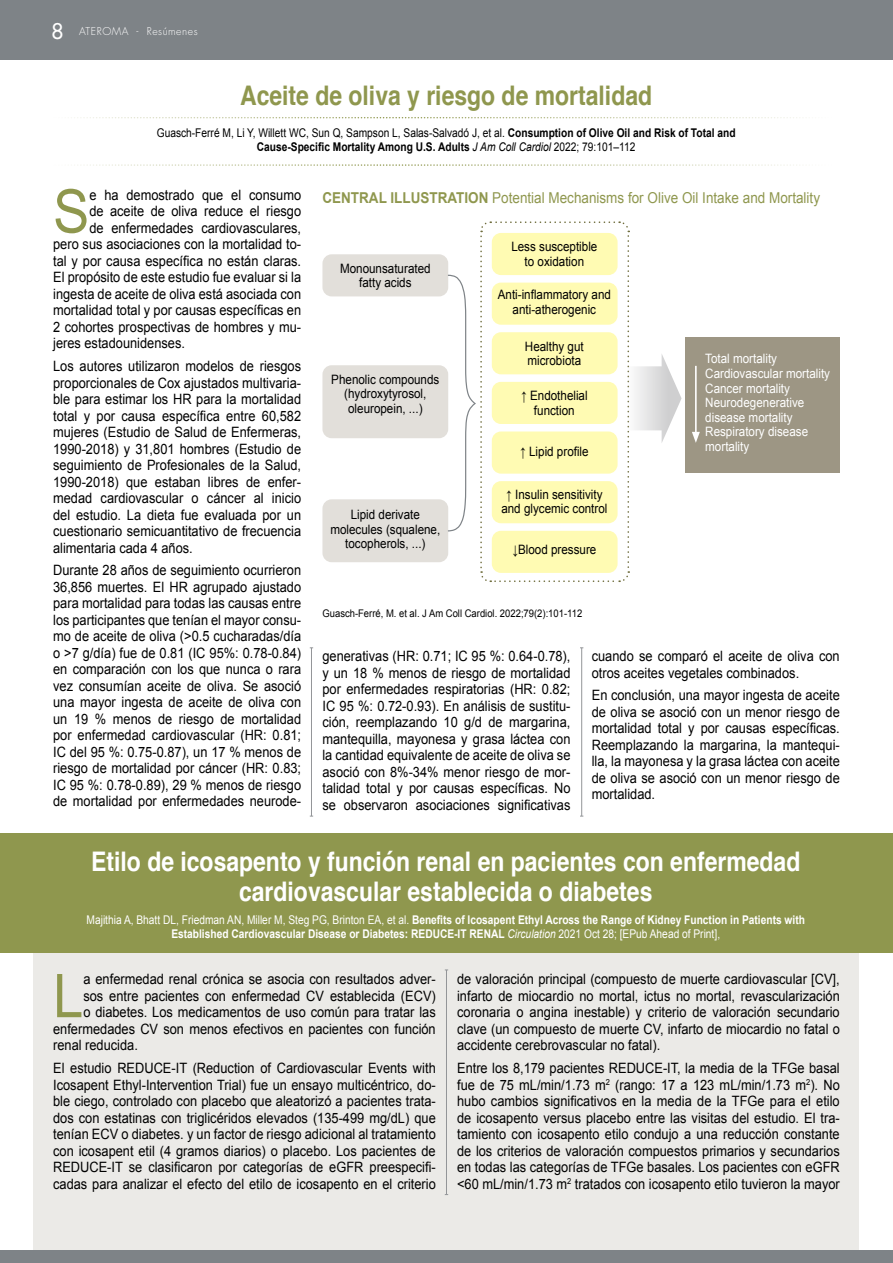
<style>
.page{position:relative;width:893px;height:1263px;background:#fff}
.page>*{position:absolute;margin:0;border:0;box-sizing:border-box;transform-origin:0 0}
.t1{font:60.3px "Arial";color:#8f974e;scale:.9 1}
.t2{font:700 27px/30px "Helvetica";color:#fff;text-align:center;scale:.85 1}
.t3{font:700 27px "Helvetica";color:#8f974e;scale:.85 1}
.t4{font:15px "Arial";color:#8f974e;scale:.9 1}
.t5{font:14.25px/16.5px "Arial";color:#000;text-align:justify;scale:.9 1}
.t6{font:12.9px/14.5px "Arial";color:#000;text-align:center;scale:.9 1}
.t7{font:12.9px/14.5px "Arial";color:#fff;scale:.9 1}
.t8{font:700 12px/14.4px "Arial";color:#fff;text-align:center;scale:.85 1}
.t9{font:12px/14.4px "Arial";color:#000;text-align:center;scale:.85 1}
.t10{font:10.5px "Arial";color:#000;scale:.9 1}
.t11{font:300 10.5px "Futura Std";letter-spacing:.05em;color:#fff}
.s1{font-weight:500;font-size:21px}
.s2{font-weight:700}
.s3{font-style:italic}
.s4{font-weight:400}
.s5{font-weight:400;font-style:italic}
</style>
<div class="page">
<div style="left:33px;top:944px;width:826px;height:319px;background:#ebeae7"></div>
<div style="left:0;top:833px;width:893px;height:120px;background:#8f974e"></div>
<div style="left:0;top:0;width:893px;height:60px;background:#7e8387"></div>
<div style="left:0;top:1250px;width:893px;height:13px;background:#7e8387"></div>
<hr style="left:311px;top:648px;width:1px;height:168px;background:#939598">
<hr style="left:581px;top:648px;width:1px;height:168px;background:#939598">
<hr style="left:446px;top:970px;width:1px;height:224px;background:#939598">
<div style="left:322px;top:254px;width:126px;height:42px;background:#e2dfda;border-radius:9px"></div>
<div style="left:322px;top:365px;width:126px;height:73px;background:#e2dfda;border-radius:9px"></div>
<div style="left:322px;top:499px;width:126px;height:63px;background:#e2dfda;border-radius:9px"></div>
<svg style="left:447px;top:221px;width:234px;height:361px"></svg>
<div style="left:685px;top:337px;width:154px;height:136px;background:#9d9684"></div>
<hr style="left:695px;top:366px;width:2px;height:68px;background:#fff">
<svg style="left:692px;top:432px;width:8px;height:11px"></svg>
<svg style="left:77px;top:164px;width:720px;height:2px"></svg>
<svg style="left:71px;top:117px;width:729px;height:1px"></svg>
<p class="t11" style="left:52px;top:25px;width:148px"><span class="s1">8</span> ATEROMA - Resúmenes</p>
<h2 class="t3" style="left:240px;top:74px;width:486px">Aceite de oliva y riesgo de mortalidad</h2>
<p class="t9" style="left:157px;top:125px;width:682px">Guasch-Ferré M, Li Y, Willett WC, Sun Q, Sampson L, Salas-Salvadó J, et al. <span class="s2">Consumption of Olive Oil and Risk of Total and<br>Cause-Specific Mortality Among U.S. Adults</span> <span class="s3">J Am Coll Cardiol</span> 2022; 79:101–112</p>
<h1 class="t1" style="left:53px;top:172px;width:42px">S</h1>
<p class="t5" style="left:89px;top:186px;width:237px">e ha demostrado que el consumo</p>
<p class="t5" style="left:89px;top:203px;width:237px">de aceite de oliva reduce el riesgo</p>
<p class="t5" style="left:89px;top:219px;width:237px">de enfermedades cardiovasculares,</p>
<p class="t5" style="left:53px;top:236px;width:277px">pero sus asociaciones con la mortalidad to-</p>
<p class="t5" style="left:53px;top:252px;width:277px">tal y por causa específica no están claras.</p>
<p class="t5" style="left:53px;top:269px;width:277px">El propósito de este estudio fue evaluar si la</p>
<p class="t5" style="left:53px;top:285px;width:277px">ingesta de aceite de oliva está asociada con</p>
<p class="t5" style="left:53px;top:302px;width:277px">mortalidad total y por causas específicas en</p>
<p class="t5" style="left:53px;top:318px;width:277px">2 cohortes prospectivas de hombres y mu-</p>
<p class="t5" style="left:53px;top:335px;width:148px">jeres estadounidenses.</p>
<p class="t5" style="left:53px;top:358px;width:277px">Los autores utilizaron modelos de riesgos proporcionales de Cox ajustados multivaria&shy;ble para estimar los HR para la mortalidad total y por causa específica entre 60,582 mujeres (Estudio de Salud de Enfermeras, 1990-2018) y 31,801 hombres (Estudio de seguimiento de Profesionales de la Salud, 1990-2018) que estaban libres de enfer&shy;medad cardiovascular o cáncer al inicio del estudio. La dieta fue evaluada por un cuestionario semicuantitativo de frecuencia alimentaria cada 4 años.</p>
<p class="t5" style="left:53px;top:562px;width:277px">Durante 28 años de seguimiento ocurrieron 36,856 muertes. El HR agrupado ajustado para mortalidad para todas las causas entre los participantes que tenían el mayor consu&shy;mo de aceite de oliva (&gt;0.5 cucharadas/día o &gt;7 g/día) fue de 0.81 (IC 95%: 0.78-0.84) en comparación con los que nunca o rara vez consumían aceite de oliva. Se asoció una mayor ingesta de aceite de oliva con un 19 % menos de riesgo de mortalidad por enfermedad cardiovascular (HR: 0.81; IC del 95 %: 0.75-0.87), un 17 % menos de riesgo de mortalidad por cáncer (HR: 0.83; IC 95 %: 0.78-0.89), 29 % menos de riesgo de mortalidad por enfermedades neurode-</p>
<p class="t4" style="left:322px;top:188px;width:554px"><span class="s2">CENTRAL ILLUSTRATION</span> Potential Mechanisms for Olive Oil Intake and Mortality</p>
<p class="t6" style="left:511px;top:240px;width:97px">Less susceptible to oxidation</p>
<p class="t6" style="left:498px;top:288px;width:127px">Anti-inflammatory and anti-atherogenic</p>
<p class="t6" style="left:525px;top:339px;width:67px;text-align:left">Healthy gut microbiota</p>
<p class="t6" style="left:521px;top:389px;width:76px">↑ Endothelial function</p>
<p class="t6" style="left:520px;top:444px;width:78px">↑ Lipid profile</p>
<p class="t6" style="left:501px;top:487px;width:119px">↑ Insulin sensitivity and glycemic control</p>
<p class="t6" style="left:512px;top:543px;width:95px">↓Blood pressure</p>
<p class="t6" style="left:340px;top:261px;width:102px">Monounsaturated fatty acids</p>
<p class="t7" style="left:705px;top:352px;width:140px">Total mortality<br>Cardiovascular mortality<br>Cancer mortality<br>Neurodegenerative disease mortality<br>Respiratory disease mortality</p>
<p class="t6" style="left:331px;top:372px;width:122px">Phenolic compounds (hydroxytyrosol, oleuropein, ...)</p>
<p class="t6" style="left:330px;top:508px;width:124px">Lipid derivate molecules (squalene, tocopherols, ...)</p>
<p class="t10" style="left:322px;top:607px;width:290px">Guasch-Ferré, M. et al. J Am Coll Cardiol. 2022;79(2):101-112</p>
<p class="t5" style="left:322px;top:648px;width:277px">generativas (HR: 0.71; IC 95 %: 0.64-0.78), y un 18 % menos de riesgo de mortalidad por enfermedades respiratorias (HR: 0.82; IC 95 %: 0.72-0.93). En análisis de sustitu&shy;ción, reemplazando 10 g/d de margarina, mantequilla, mayonesa y grasa láctea con la cantidad equivalente de aceite de oliva se asoció con 8%-34% menor riesgo de mor&shy;talidad total y por causas específicas. No se observaron asociaciones significativas</p>
<p class="t5" style="left:592px;top:648px;width:277px">cuando se comparó el aceite de oliva con otros aceites vegetales combinados.</p>
<p class="t5" style="left:592px;top:687px;width:277px">En conclusión, una mayor ingesta de aceite de oliva se asoció con un menor riesgo de mortalidad total y por causas específicas.<br>Reemplazando la margarina, la mantequi&shy;lla, la mayonesa y la grasa láctea con aceite de oliva se asoció con un menor riesgo de mortalidad.</p>
<h2 class="t2" style="left:91px;top:846px;width:836px">Etilo de icosapento y función renal en pacientes con enfermedad cardiovascular establecida o diabetes</h2>
<p class="t8" style="left:87px;top:913px;width:847px"><span class="s4">Majithia A, Bhatt DL, Friedman AN, Miller M, Steg PG, Brinton EA, et al.</span> Benefits of Icosapent Ethyl Across the Range of Kidney Function in Patients with<br>Established Cardiovascular Disease or Diabetes: REDUCE-IT RENAL <span class="s5">Circulation</span> <span class="s4">2021 Oct 28; [EPub Ahead of Print],</span></p>
<h1 class="t1" style="left:53px;top:956px;width:35px">L</h1>
<p class="t5" style="left:83px;top:971px;width:393px">a enfermedad renal crónica se asocia con resultados adver-</p>
<p class="t5" style="left:83px;top:987px;width:393px">sos entre pacientes con enfermedad CV establecida (ECV)</p>
<p class="t5" style="left:83px;top:1004px;width:393px">o diabetes. Los medicamentos de uso común para tratar las</p>
<p class="t5" style="left:53px;top:1020px;width:427px">enfermedades CV son menos efectivos en pacientes con función</p>
<p class="t5" style="left:53px;top:1037px;width:96px">renal reducida.</p>
<p class="t5" style="left:53px;top:1060px;width:427px">El estudio REDUCE-IT (Reduction of Cardiovascular Events with Icosapent Ethyl-Intervention Trial) fue un ensayo multicéntrico, do&shy;ble ciego, controlado con placebo que aleatorizó a pacientes trata&shy;dos con estatinas con triglicéridos elevados (135-499 mg/dL) que tenían ECV o diabetes. y un factor de riesgo adicional al tratamiento con icosapent etil (4 gramos diarios) o placebo. Los pacientes de REDUCE-IT se clasificaron por categorías de eGFR preespecifi&shy;cadas para analizar el efecto del etilo de icosapento en el criterio</p>
<p class="t5" style="left:457px;top:971px;width:427px">de valoración principal (compuesto de muerte cardiovascular [CV], infarto de miocardio no mortal, ictus no mortal, revascularización coronaria o angina inestable) y criterio de valoración secundario clave (un compuesto de muerte CV, infarto de miocardio no fatal o accidente cerebrovascular no fatal).</p>
<p class="t5" style="left:457px;top:1060px;width:427px">Entre los 8,179 pacientes REDUCE-IT, la media de la TFGe basal fue de 75 mL/min/1.73 m<sup>2</sup> (rango: 17 a 123 mL/min/1.73 m<sup>2</sup>). No hubo cambios significativos en la media de la TFGe para el etilo de icosapento versus placebo entre las visitas del estudio. El tra&shy;tamiento con icosapento etilo condujo a una reducción constante de los criterios de valoración compuestos primarios y secundarios en todas las categorías de TFGe basales. Los pacientes con eGFR &lt;60 mL/min/1.73 m<sup>2</sup> tratados con icosapento etilo tuvieron la mayor</p>
</div>
